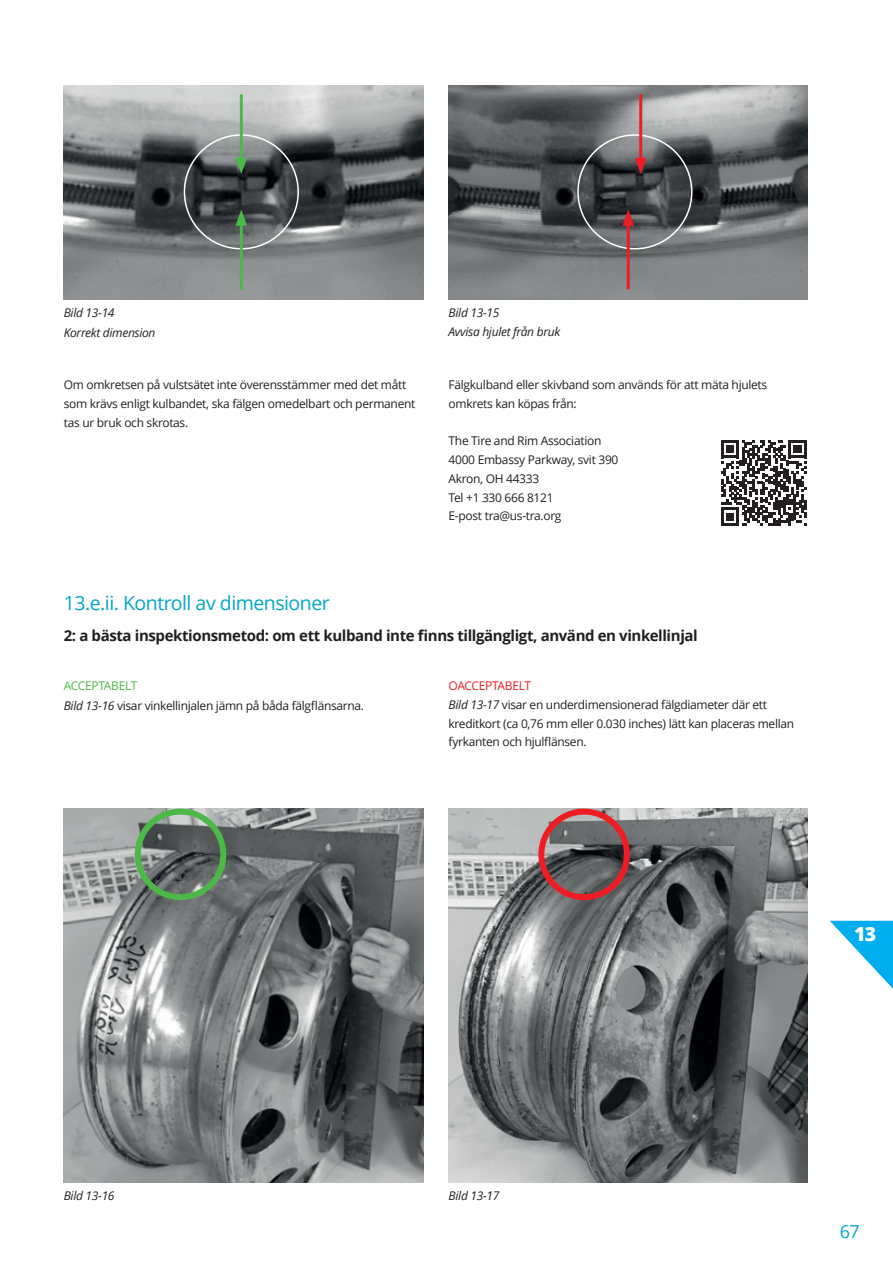
<style>
.page{position:relative;width:893px;height:1263px;background:#fff}
.page>*{position:absolute;margin:0;border:0;box-sizing:border-box;transform-origin:0 0}
.t1{font:19.5px "Open Sans";letter-spacing:-.025em;color:#00a7c5}
.t2{font:800 19.5px "Open Sans";color:#fff}
.t3{font:18px "Open Sans";color:#00a7c5}
.t4{font:700 15px "Open Sans";letter-spacing:-.025em;color:#231f20}
.t5{font:12px/18.8px "Open Sans";letter-spacing:-.025em;color:#231f20}
.t6{font:italic 12px/19.5px "Open Sans";letter-spacing:-.025em;color:#231f20}
.s1{color:#4cb848}
.s2{font-style:italic}
.s3{color:#ee1d23}
</style>
<div class="page">
<img style="left:64px;top:85px;width:359px;height:214px">
<div style="left:184px;top:134px;width:115px;height:115px;border:2px solid #fff;border-radius:50%"></div>
<hr style="left:240px;top:220px;width:3px;height:69px;background:#4cb848">
<svg style="left:235px;top:210px;width:12px;height:16px"></svg>
<hr style="left:240px;top:94px;width:3px;height:70px;background:#4cb848">
<svg style="left:235px;top:158px;width:12px;height:16px"></svg>
<img style="left:449px;top:85px;width:359px;height:214px">
<div style="left:577px;top:134px;width:115px;height:115px;border:2px solid #fff;border-radius:50%"></div>
<hr style="left:627px;top:220px;width:3px;height:69px;background:#ee1d23">
<svg style="left:622px;top:210px;width:12px;height:16px"></svg>
<hr style="left:639px;top:94px;width:3px;height:70px;background:#ee1d23">
<svg style="left:635px;top:158px;width:12px;height:16px"></svg>
<img style="left:449px;top:808px;width:359px;height:374px">
<img style="left:64px;top:808px;width:359px;height:374px">
<div style="left:135px;top:809px;width:91px;height:91px;border:6px solid #4cb848;border-radius:50%"></div>
<div style="left:538px;top:809px;width:92px;height:91px;border:6px solid #ee1d23;border-radius:50%"></div>
<svg style="left:721px;top:440px;width:86px;height:86px"></svg>
<svg style="left:830px;top:921px;width:63px;height:68px"></svg>
<p class="t6" style="left:64px;top:303px;width:93px">Bild 13-14<br>Korrekt dimension</p>
<p class="t6" style="left:449px;top:302px;width:113px">Bild 13-15<br>Avvisa hjulet från bruk</p>
<p class="t5" style="left:64px;top:375px;width:353px">Om omkretsen på vulstsätet inte överensstämmer med det mått som krävs enligt kulbandet, ska fälgen omedelbart och permanent tas ur bruk och skrotas.</p>
<p class="t5" style="left:449px;top:375px;width:320px">Fälgkulband eller skivband som används för att mäta hjulets omkrets kan köpas från:</p>
<p class="t5" style="left:449px;top:431px;width:171px">The Tire and Rim Association<br>4000 Embassy Parkway, svit 390<br>Akron, OH 44333<br>Tel +1 330 666 8121<br>E-post tra@us-tra.org</p>
<h1 class="t1" style="left:64px;top:589px;width:268px">13.e.ii. Kontroll av dimensioner</h1>
<p class="t4" style="left:64px;top:625px;width:635px">2: a bästa inspektionsmetod: om ett kulband inte finns tillgängligt, använd en vinkellinjal</p>
<p class="t5" style="left:64px;top:676px;width:302px;line-height:19.5px"><span class="s1">ACCEPTABELT<br></span><span class="s2">Bild 13-16</span> visar vinkellinjalen jämn på båda fälgflänsarna.</p>
<p class="t5" style="left:449px;top:676px;width:347px"><span class="s3">OACCEPTABELT<br></span><span class="s2">Bild 13-17</span> visar en underdimensionerad fälgdiameter där ett kreditkort (ca 0,76 mm eller 0.030 inches) lätt kan placeras mellan fyrkanten och hjulflänsen.</p>
<h1 class="t2" style="left:854px;top:918px;width:24px">13</h1>
<p class="t6" style="left:64px;top:1185px;width:52px">Bild 13-16</p>
<p class="t6" style="left:449px;top:1185px;width:52px">Bild 13-17</p>
<h2 class="t3" style="left:840px;top:1219px;width:22px">67</h2>
</div>
